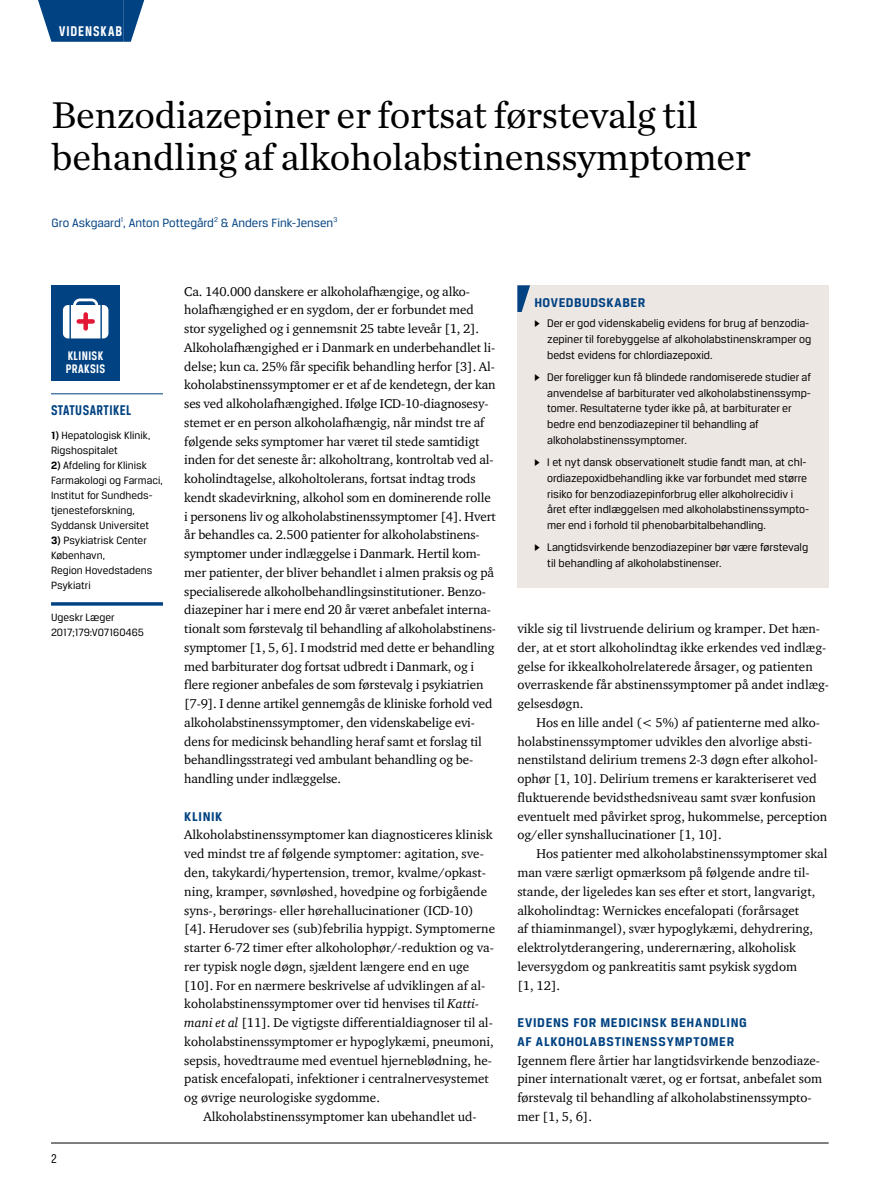
<style>
.page{position:relative;width:893px;height:1191px;background:#fff}
.page>*{position:absolute;margin:0;border:0;box-sizing:border-box;transform-origin:0 0}
.t1{font:39px/42px "Chronicle Text G1";letter-spacing:-.01em;color:#000}
.t2{font:700 15px "Breuer Condensed";letter-spacing:.03em;color:#004282}
.t3{font:700 15px "Breuer Condensed";letter-spacing:.065em;color:#fff}
.t4{font:700 13.5px/18.8px "Breuer Text";letter-spacing:.05em;color:#004282}
.t5{font:13.5px "Breuer Condensed";color:#000}
.t6{font:700 13.2px/13.2px "Breuer Condensed";letter-spacing:.03em;color:#fff}
.t7{font:13.05px/18.8px "ITC Charter Com";color:#000}
.t8{font:12.75px "Breuer Text";color:#004282}
.t9{font:11.7px/15.8px "Breuer Text";color:#000}
.t10{font:11.25px/15px "Breuer Text";color:#000}
.s1{font-weight:700}
.s2{font-style:italic}
.s3{font-family:"Greta Text"}
</style>
<div class="page">
<hr style="left:51px;top:1142px;width:778px;height:1px;background:#000">
<div style="left:59px;top:0;width:64px;height:42px;background:#004282"></div>
<svg style="left:38px;top:0;width:21px;height:42px"></svg>
<svg style="left:123px;top:0;width:21px;height:42px"></svg>
<hr style="left:51px;top:393px;width:112px;height:1px;background:#004282">
<hr style="left:51px;top:602px;width:112px;height:3px;background:#004282">
<div style="left:517px;top:285px;width:312px;height:303px;background:#ede7e4"></div>
<svg style="left:517px;top:285px;width:13px;height:27px"></svg>
<div style="left:52px;top:285px;width:68px;height:95px;background:#004282"></div>
<svg style="left:63px;top:298px;width:45px;height:40px"></svg>
<p class="t3" style="left:59px;top:23px;width:65px">VIDENSKAB</p>
<h1 class="t1" style="left:52px;top:92px;width:701px">Benzodiazepiner er fortsat førstevalg til behandling af alkoholabstinenssymptomer</h1>
<p class="t8" style="left:52px;top:215px;width:287px">Gro Askgaard<sup>1</sup>, Anton Pottegård<sup>2</sup> &amp; Anders Fink-Jensen<sup>3</sup></p>
<p class="t6" style="left:66px;top:349px;width:41px">KLINISK<br>PRAKSIS</p>
<p class="t2" style="left:51px;top:402px;width:82px">STATUSARTIKEL</p>
<p class="t10" style="left:51px;top:428px;width:101px"><span class="s1">1)</span> Hepatologisk Klinik,<br>Rigshospitalet</p>
<p class="t10" style="left:51px;top:458px;width:113px"><span class="s1">2)</span> Afdeling for Klinisk<br>Farmakologi og Farmaci,<br>Institut for Sundheds&shy;tjenesteforskning,<br>Syddansk Universitet</p>
<p class="t10" style="left:51px;top:533px;width:103px"><span class="s1">3)</span> Psykiatrisk Center<br>København,<br>Region Hovedstadens<br>Psykiatri</p>
<p class="t10" style="left:51px;top:609px;width:95px">Ugeskr Læger<br>2017;179:V07160465</p>
<p class="t5" style="left:51px;top:1150px;width:7px">2</p>
<p class="t7" style="left:184px;top:281px;width:313px">Ca. 140.000 danskere er alkoholafhængige, og alko&shy;holafhængighed er en sygdom, der er forbundet med stor sygelighed og i gennemsnit 25 tabte leveår [1, 2].<br>Alkoholafhængighed er i Danmark en underbehandlet li&shy;delse; kun ca. 25% får specifik behandling herfor [3]. Al&shy;koholabstinenssymptomer er et af de kendetegn, der kan ses ved alkoholafhængighed. Ifølge ICD-10-diagnosesy&shy;stemet er en person alkoholafhængig, når mindst tre af følgende seks symptomer har været til stede samtidigt inden for det seneste år: alkoholtrang, kontroltab ved al&shy;koholindtagelse, alkoholtolerans, fortsat indtag trods kendt skadevirkning, alkohol som en dominerende rolle i personens liv og alkoholabstinenssymptomer [4]. Hvert år behandles ca. 2.500 patienter for alkoholabstinens&shy;symptomer under indlæggelse i Danmark. Hertil kom&shy;mer patienter, der bliver behandlet i almen praksis og på specialiserede alkoholbehandlingsinstitutioner. Benzo&shy;diazepiner har i mere end 20 år været anbefalet interna&shy;tionalt som førstevalg til behandling af alkoholabstinens&shy;symptomer [1, 5, 6]. I modstrid med dette er behandling med barbiturater dog fortsat udbredt i Danmark, og i flere regioner anbefales de som førstevalg i psykiatrien [7-9]. I denne artikel gennemgås de kliniske forhold ved alkoholabstinenssymptomer, den videnskabelige evi&shy;dens for medicinsk behandling heraf samt et forslag til behandlingsstrategi ved ambulant behandling og be&shy;handling under indlæggelse.</p>
<p class="t4" style="left:184px;top:806px;width:40px">KLINIK</p>
<p class="t7" style="left:184px;top:825px;width:312px">Alkoholabstinenssymptomer kan diagnosticeres klinisk ved mindst tre af følgende symptomer: agitation, sve&shy;den, takykardi/hypertension, tremor, kvalme/opkast&shy;ning, kramper, søvnløshed, hovedpine og forbigående syns-, berørings- eller hørehallucinationer (ICD-10) [4]. Herudover ses (sub)febrilia hyppigt. Symptomerne starter 6-72 timer efter alkoholophør/-reduktion og va&shy;rer typisk nogle døgn, sjældent længere end en uge [10]. For en nærmere beskrivelse af udviklingen af al&shy;koholabstinenssymptomer over tid henvises til <span class="s2">Katti&shy;mani et al</span> [11]. De vigtigste differentialdiagnoser til al&shy;koholabstinenssymptomer er hypoglykæmi, pneumoni, sepsis, hovedtraume med eventuel hjerneblødning, he&shy;patisk encefalopati, infektioner i centralnervesystemet og øvrige neurologiske sygdomme.</p>
<p class="t7" style="left:203px;top:1106px;width:275px">Alkoholabstinenssymptomer kan ubehandlet ud-</p>
<p class="t4" style="left:534px;top:293px;width:17px">HOVEDB</p>
<p class="t4" style="left:582px;top:293px;width:17px">UDSKABER</p>
<p class="t9" style="left:547px;top:315px;width:266px;text-indent:-13px"><span class="s3">▶</span> Der er god videnskabelig evidens for brug af benzodia&shy;zepiner til forebyggelse af alkoholabstinenskramper og bedst evidens for chlordiazepoxid.</p>
<p class="t9" style="left:547px;top:369px;width:265px;text-indent:-13px"><span class="s3">▶</span> Der foreligger kun få blindede randomiserede studier af anvendelse af barbiturater ved alkoholabstinenssymp&shy;tomer. Resultaterne tyder ikke på, at barbiturater er bedre end benzodiazepiner til behandling af alkoholabstinenssymptomer.</p>
<p class="t9" style="left:547px;top:454px;width:264px;text-indent:-13px"><span class="s3">▶</span> I et nyt dansk observationelt studie fandt man, at chl&shy;ordiazepoxidbehandling ikke var forbundet med større risiko for benzodiazepinforbrug eller alkoholrecidiv i året efter indlæggelsen med alkoholabstinenssympto&shy;mer end i forhold til phenobarbitalbehandling.</p>
<p class="t9" style="left:547px;top:539px;width:263px;text-indent:-13px"><span class="s3">▶</span> Langtidsvirkende benzodiazepiner bør være førstevalg til behandling af alkoholabstinenser.</p>
<p class="t7" style="left:517px;top:619px;width:313px">vikle sig til livstruende delirium og kramper. Det hæn&shy;der, at et stort alkoholindtag ikke erkendes ved indlæg&shy;gelse for ikkealkoholrelaterede årsager, og patienten overraskende får abstinenssymptomer på andet indlæg&shy;gelsesdøgn.</p>
<p class="t7" style="left:517px;top:713px;width:311px;text-indent:19px">Hos en lille andel (&lt; 5%) af patienterne med alko&shy;holabstinenssymptomer udvikles den alvorlige absti&shy;nenstilstand delirium tremens 2-3 døgn efter alkohol&shy;ophør [1, 10]. Delirium tremens er karakteriseret ved fluktuerende bevidsthedsniveau samt svær konfusion eventuelt med påvirket sprog, hukommelse, perception og/eller synshallucinationer [1, 10].</p>
<p class="t7" style="left:517px;top:844px;width:312px;text-indent:19px">Hos patienter med alkoholabstinenssymptomer skal man være særligt opmærksom på følgende andre til&shy;stande, der ligeledes kan ses efter et stort, langvarigt, alkoholindtag: Wernickes encefalopati (forårsaget<br>af thiaminmangel), svær hypoglykæmi, dehydrering, elektrolytderangering, underernæring, alkoholisk leversygdom og pankreatitis samt psykisk sygdom<br>[1, 12].</p>
<p class="t4" style="left:517px;top:1013px;width:231px">EVIDENS FOR MEDICINSK BEHANDLING<br>AF ALKOHOLABSTINENSSYMPTOMER</p>
<p class="t7" style="left:517px;top:1050px;width:306px">Igennem flere årtier har langtidsvirkende benzodiaze&shy;piner internationalt været, og er fortsat, anbefalet som førstevalg til behandling af alkoholabstinenssympto&shy;mer [1, 5, 6].</p>
</div>
